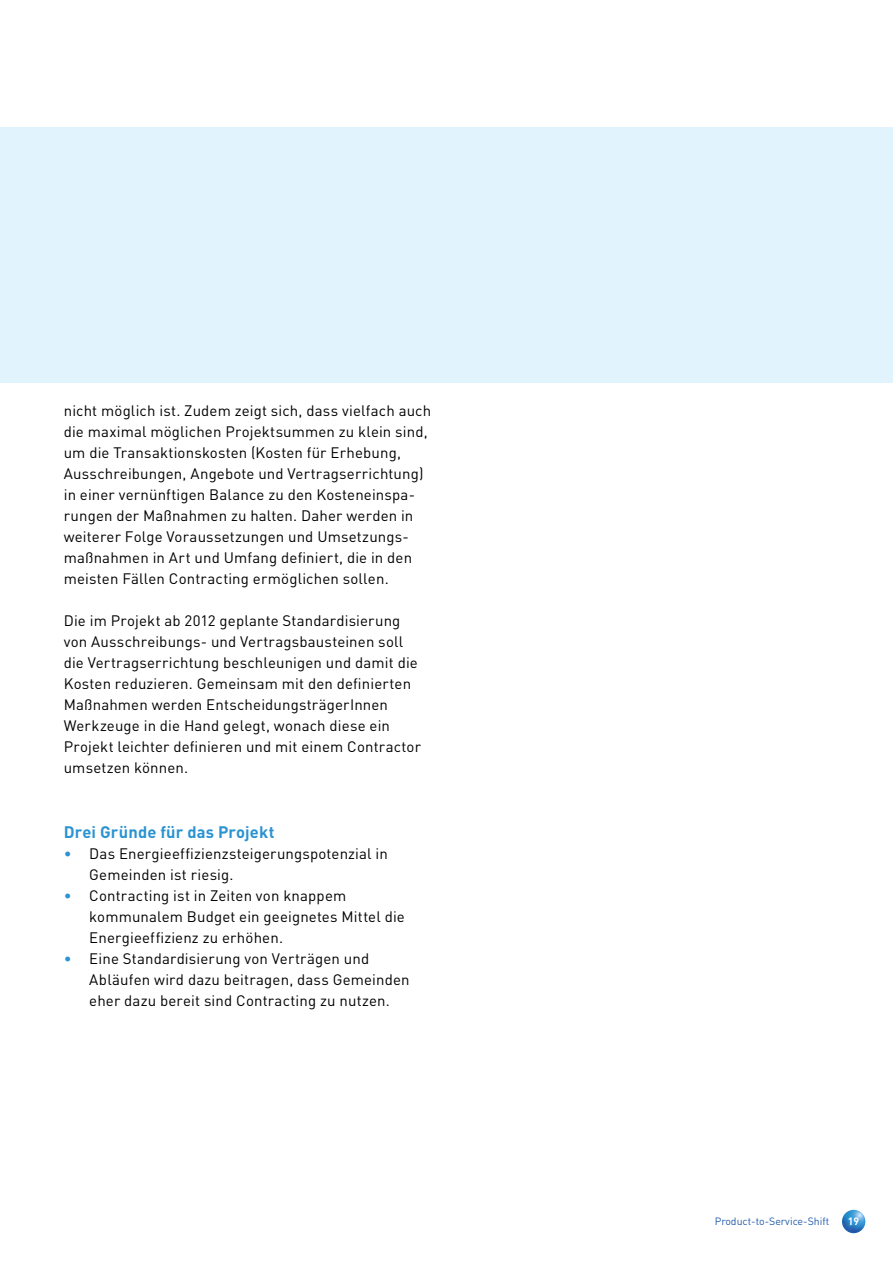
<style>
.page{position:relative;width:893px;height:1263px;background:#fff}
.page>*{position:absolute;margin:0;border:0;box-sizing:border-box;transform-origin:0 0}
.t1{font:700 16.5px "DIN";letter-spacing:.01em;color:#2b93d1}
.t2{font:15px/21px "DIN";letter-spacing:.01em;color:#000}
.t3{font:10.5px "DIN";color:#225ba9}
.t4{font:700 10.5px "DIN";color:#fff}
.s1{color:#2b93d1}
</style>
<div class="page">
<img style="left:842px;top:1210px;width:23px;height:23px;border-radius:12px">
<div style="left:0;top:128px;width:893px;height:255px;background:#e1f4fd"></div>
<p class="t2" style="left:64px;top:400px;width:369px">nicht möglich ist. Zudem zeigt sich, dass vielfach auch die maximal möglichen Projektsummen zu klein sind, um die Transaktionskosten (Kosten für Erhebung, Ausschreibungen, Angebote und Vertragserrichtung) in einer vernünftigen Balance zu den Kosteneinspa&shy;rungen der Maßnahmen zu halten. Daher werden in weiterer Folge Voraussetzungen und Umsetzungs&shy;maßnahmen in Art und Umfang definiert, die in den meisten Fällen Contracting ermöglichen sollen.</p>
<p class="t2" style="left:64px;top:610px;width:359px">Die im Projekt ab 2012 geplante Standardisierung von Ausschreibungs- und Vertragsbausteinen soll die Vertragserrichtung beschleunigen und damit die Kosten reduzieren. Gemeinsam mit den definierten Maßnahmen werden EntscheidungsträgerInnen Werkzeuge in die Hand gelegt, wonach diese ein Projekt leichter definieren und mit einem Contractor umsetzen können.</p>
<p class="t1" style="left:64px;top:821px;width:212px">Drei Gründe für das Projekt</p>
<p class="t2" style="left:89px;top:842px;width:300px;text-indent:-26px"><span class="s1">•</span> Das Energieeffizienzsteigerungspotenzial in<br>Gemeinden ist riesig.</p>
<p class="t2" style="left:89px;top:884px;width:317px;text-indent:-26px"><span class="s1">•</span> Contracting ist in Zeiten von knappem kommunalem Budget ein geeignetes Mittel die<br>Energieeffizienz zu erhöhen.</p>
<p class="t2" style="left:89px;top:947px;width:322px;text-indent:-26px"><span class="s1">•</span> Eine Standardisierung von Verträgen und<br>Abläufen wird dazu beitragen, dass Gemeinden eher dazu bereit sind Contracting zu nutzen.</p>
<p class="t3" style="left:715px;top:1214px;width:116px">Product-to-Service-Shift</p>
<p class="t4" style="left:848px;top:1214px;width:13px">19</p>
</div>
